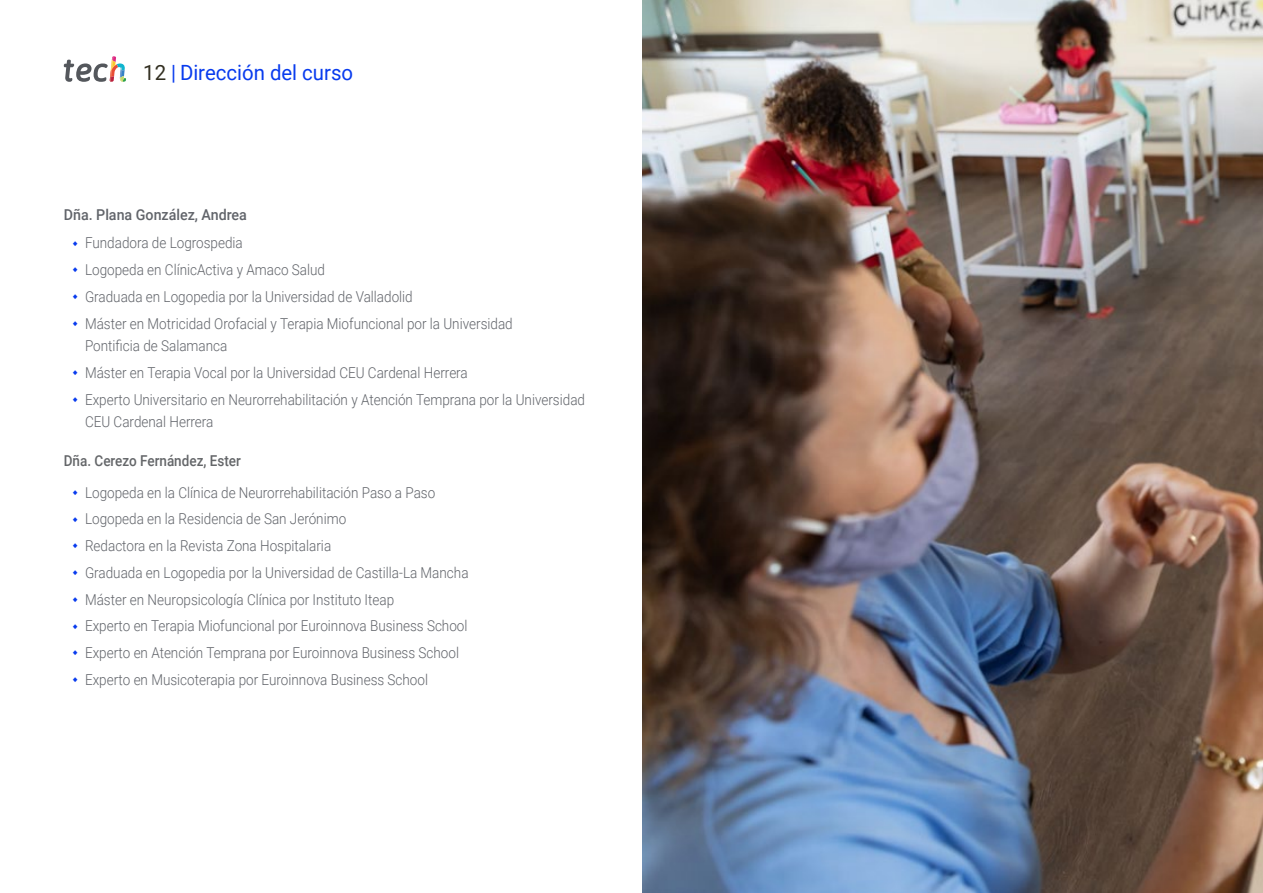
<style>
.page{position:relative;width:1263px;height:893px;background:#fff}
.page>*{position:absolute;margin:0;border:0;box-sizing:border-box;transform-origin:0 0}
.t1{font:21px "Roboto";color:#083bee}
.t2{font:300 15px/26.7px "Roboto";color:#61646a;scale:.9 1}
.t3{font:500 15px "Roboto";color:#646669;scale:.9 1}
.t4{font:500 15px "Roboto";color:#61646a;scale:.95 1}
.s1{color:#312e20}
</style>
<div class="page">
<svg style="left:64px;top:56px;width:62px;height:26px"></svg>
<img style="left:642px;top:0;width:621px;height:893px">
<h1 class="t1" style="left:143px;top:57px;width:211px"><span class="s1">12</span> | Dirección del curso</h1>
<p class="t4" style="left:64px;top:204px;width:194px">Dña. Plana González, Andrea</p>
<p class="t2" style="left:85px;top:229px;width:477px">Fundadora de Logrospedia<br>Logopeda en ClínicActiva y Amaco Salud<br>Graduada en Logopedia por la Universidad de Valladolid<br>Máster en Motricidad Orofacial y Terapia Miofuncional por la Universidad</p>
<p class="t2" style="left:85px;top:332px;width:557px">Pontificia de Salamanca<br>Máster en Terapia Vocal por la Universidad CEU Cardenal Herrera<br>Experto Universitario en Neurorrehabilitación y Atención Temprana por la Universidad</p>
<p class="t2" style="left:85px;top:408px;width:144px">CEU Cardenal Herrera</p>
<p class="t3" style="left:64px;top:450px;width:198px">Dña. Cerezo Fernández, Ester</p>
<p class="t2" style="left:85px;top:478px;width:428px">Logopeda en la Clínica de Neurorrehabilitación Paso a Paso Logopeda en la Residencia de San Jerónimo<br>Redactora en la Revista Zona Hospitalaria<br>Graduada en Logopedia por la Universidad de Castilla-La Mancha Máster en Neuropsicología Clínica por Instituto Iteap<br>Experto en Terapia Miofuncional por Euroinnova Business School Experto en Atención Temprana por Euroinnova Business School Experto en Musicoterapia por Euroinnova Business School</p>
</div>
